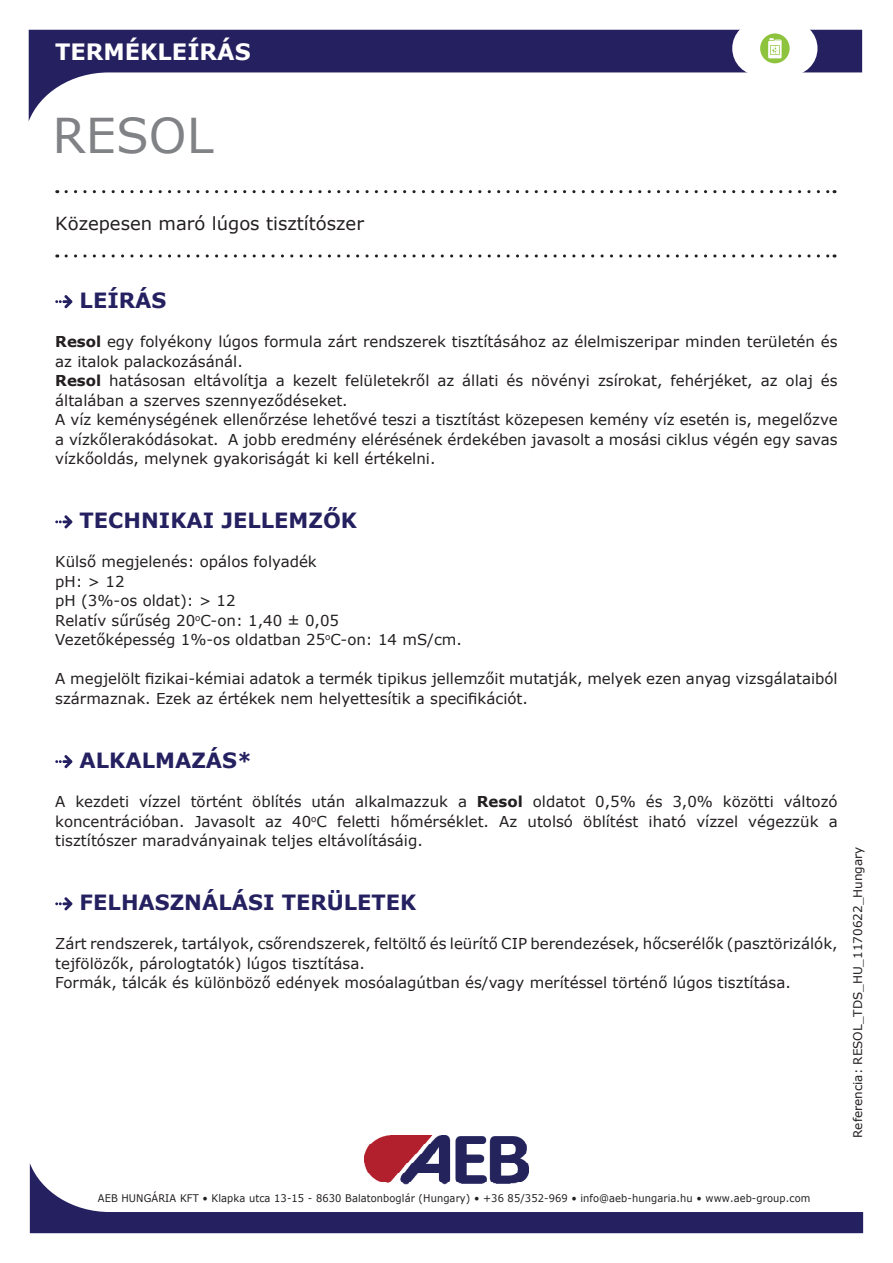
<style>
.page{position:relative;width:893px;height:1263px;background:#fff}
.page>*{position:absolute;margin:0;border:0;box-sizing:border-box;transform-origin:0 0}
.t1{font:48px "Verdana";color:#808285}
.t2{font:700 22.5px "Verdana";color:#fff}
.t3{font:700 21px "Verdana";color:#252161}
.t4{font:18px "Verdana";color:#231f20}
.t5{font:15px/19.5px "Verdana";color:#231f20}
.t6{font:12px "Verdana";color:#231f20}
.t7{font:10.5px "Verdana";letter-spacing:.01em;color:#231f20;scale:.94 1}
.s1{font-weight:700}
</style>
<div class="page">
<svg style="left:66px;top:190px;width:769px;height:3px"></svg>
<svg style="left:66px;top:254px;width:769px;height:4px"></svg>
<img style="left:364px;top:1135px;width:163px;height:28px">
<svg style="left:29px;top:30px;width:833px;height:91px"></svg>
<div style="left:732px;top:21px;width:85px;height:55px;background:#fff;border-radius:27px"></div>
<div style="left:760px;top:33px;width:30px;height:30px;background:#8ec33e;border-radius:50%"></div>
<svg style="left:768px;top:38px;width:14px;height:20px"></svg>
<svg style="left:30px;top:1163px;width:833px;height:70px"></svg>
<svg style="left:55px;top:295px;width:17px;height:13px"></svg>
<svg style="left:55px;top:515px;width:17px;height:13px"></svg>
<svg style="left:55px;top:755px;width:17px;height:13px"></svg>
<svg style="left:55px;top:897px;width:17px;height:13px"></svg>
<h2 class="t2" style="left:55px;top:35px;width:197px">TERMÉKLEÍRÁS</h2>
<h1 class="t1" style="left:52px;top:103px;width:163px">RESOL</h1>
<p class="t4" style="left:55px;top:211px;width:310px">Közepesen maró lúgos tisztítószer</p>
<h3 class="t3" style="left:80px;top:286px;width:88px">LEÍRÁS</h3>
<p class="t5" style="left:55px;top:332px;width:784px"><span class="s1">Resol</span> egy folyékony lúgos formula zárt rendszerek tisztításához az élelmiszeripar minden területén és az italok palackozásánál.<br><span class="s1">Resol</span> hatásosan eltávolítja a kezelt felületekről az állati és növényi zsírokat, fehérjéket, az olaj és általában a szerves szennyeződéseket.<br>A víz keménységének ellenőrzése lehetővé teszi a tisztítást közepesen kemény víz esetén is, megelőzve a vízkőlerakódásokat. A jobb eredmény elérésének érdekében javasolt a mosási ciklus végén egy savas vízkőoldás, melynek gyakoriságát ki kell értékelni.</p>
<h3 class="t3" style="left:80px;top:506px;width:279px">TECHNIKAI JELLEMZŐK</h3>
<p class="t5" style="left:55px;top:552px;width:408px">Külső megjelenés: opálos folyadék<br>pH: &gt; 12<br>pH (3%-os oldat): &gt; 12<br>Relatív sűrűség 20<sup>o</sup>C-on: 1,40 ± 0,05<br>Vezetőképesség 1%-os oldatban 25<sup>o</sup>C-on: 14 mS/cm.</p>
<p class="t5" style="left:55px;top:669px;width:784px">A megjelölt fizikai-kémiai adatok a termék tipikus jellemzőit mutatják, melyek ezen anyag vizsgálataiból származnak. Ezek az értékek nem helyettesítik a specifikációt.</p>
<h3 class="t3" style="left:80px;top:746px;width:174px">ALKALMAZÁS*</h3>
<p class="t5" style="left:55px;top:792px;width:784px;text-align:justify">A kezdeti vízzel történt öblítés után alkalmazzuk a <span class="s1">Resol</span> oldatot 0,5% és 3,0% közötti változó koncentrációban. Javasolt az 40<sup>o</sup>C feletti hőmérséklet. Az utolsó öblítést iható vízzel végezzük a tisztítószer maradványainak teljes eltávolításáig.</p>
<h3 class="t3" style="left:80px;top:888px;width:338px">FELHASZNÁLÁSI TERÜLETEK</h3>
<p class="t5" style="left:55px;top:934px;width:784px">Zárt rendszerek, tartályok, csőrendszerek, feltöltő és leürítő CIP berendezések, hőcserélők (pasztörizálók, tejfölözők, párologtatók) lúgos tisztítása.<br>Formák, tálcák és különböző edények mosóalagútban és/vagy merítéssel történő lúgos tisztítása.</p>
<p class="t6" style="left:850px;top:1137px;width:292px;rotate:-90deg">Referencia: RESOL_TDS_HU_1170622_Hungary</p>
<p class="t7" style="left:98px;top:1191px;width:760px">AEB HUNGÁRIA KFT • Klapka utca 13-15 - 8630 Balatonboglár (Hungary) • +36 85/352-969 • info@aeb-hungaria.hu • www.aeb-group.com</p>
</div>
